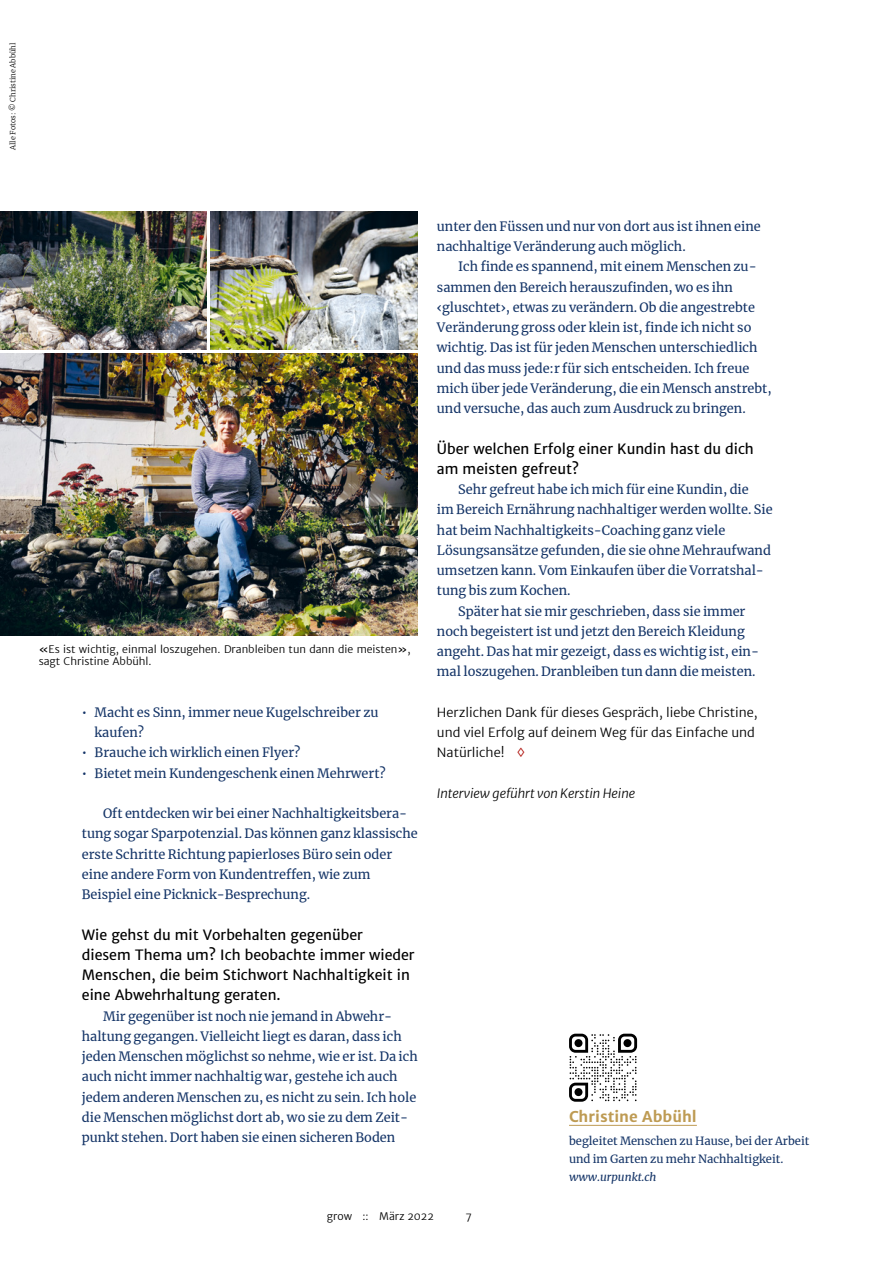
<style>
.page{position:relative;width:893px;height:1263px;background:#fff}
.page>*{position:absolute;margin:0;border:0;box-sizing:border-box;transform-origin:0 0}
.t1{font:700 15px "Merriweather Sans";color:#be9b53}
.t2{font:14.25px/20.2px "Merriweather Sans";color:#000}
.t3{font:12.75px/20.2px "Merriweather";color:#143467}
.t4{font:300 12.75px/20.2px "Merriweather Sans";color:#000}
.t5{font:italic 300 12.75px "Merriweather Sans";color:#000}
.t6{font:11.25px/18px "Merriweather";color:#143467}
.t7{font:italic 11.25px "Merriweather";color:#143467}
.t8{font:300 10.5px/12.8px "Merriweather Sans";color:#000}
.t9{font:300 7.2px "Merriweather";color:#000}
.s1{font-weight:400}
.s2{color:#ae0f0a}
</style>
<div class="page">
<img style="left:0;top:353px;width:418px;height:283px">
<img style="left:0;top:211px;width:207px;height:138px">
<img style="left:211px;top:211px;width:207px;height:138px">
<hr style="left:569px;top:1125px;width:128px;height:1px;background:#be9b53">
<svg style="left:569px;top:1034px;width:68px;height:68px"></svg>
<div style="left:574px;top:1039px;width:8px;height:8px;background:#000;border-radius:50%"></div>
<div style="left:623px;top:1039px;width:8px;height:8px;background:#000;border-radius:50%"></div>
<div style="left:574px;top:1088px;width:8px;height:8px;background:#000;border-radius:50%"></div>
<p class="t9" style="left:8px;top:150px;width:109px;rotate:-90deg">Alle Fotos: © Christine Abbühl</p>
<p class="t8" style="left:39px;top:642px;width:373px"><span class="s1">«</span>Es ist wichtig, einmal loszugehen. Dranbleiben tun dann die meisten<span class="s1">»</span>, sagt Christine Abbühl.</p>
<p class="t3" style="left:95px;top:702px;width:285px;text-indent:-13px">• Macht es Sinn, immer neue Kugelschreiber zu kaufen?</p>
<p class="t3" style="left:82px;top:742px;width:220px">• Brauche ich wirklich einen Flyer?</p>
<p class="t3" style="left:82px;top:762px;width:305px">• Bietet mein Kundengeschenk einen Mehrwert?</p>
<p class="t3" style="left:82px;top:803px;width:337px;text-indent:21px">Oft entdecken wir bei einer Nachhaltigkeitsbera&shy;tung sogar Sparpotenzial. Das können ganz klassische erste Schritte Richtung papierloses Büro sein oder eine andere Form von Kundentreffen, wie zum Beispiel eine Picknick-Besprechung.</p>
<p class="t2" style="left:82px;top:924px;width:334px">Wie gehst du mit Vorbehalten gegenüber diesem Thema um? Ich beobachte immer wieder Menschen, die beim Stichwort Nachhaltigkeit in eine Abwehrhaltung geraten.</p>
<p class="t3" style="left:82px;top:1005px;width:337px;text-indent:21px">Mir gegenüber ist noch nie jemand in Abwehr&shy;haltung gegangen. Vielleicht liegt es daran, dass ich jeden Menschen möglichst so nehme, wie er ist. Da ich auch nicht immer nachhaltig war, gestehe ich auch jedem anderen Menschen zu, es nicht zu sein. Ich hole die Menschen möglichst dort ab, wo sie zu dem Zeit&shy;punkt stehen. Dort haben sie einen sicheren Boden</p>
<p class="t3" style="left:437px;top:216px;width:325px">unter den Füssen und nur von dort aus ist ihnen eine nachhaltige Veränderung auch möglich.</p>
<p class="t3" style="left:437px;top:256px;width:336px;text-indent:21px">Ich finde es spannend, mit einem Menschen zu&shy;sammen den Bereich herauszufinden, wo es ihn ‹gluschtet›, etwas zu verändern. Ob die angestrebte Veränderung gross oder klein ist, finde ich nicht so wichtig. Das ist für jeden Menschen unterschiedlich und das muss jede:r für sich entscheiden. Ich freue mich über jede Veränderung, die ein Mensch anstrebt, und versuche, das auch zum Ausdruck zu bringen.</p>
<p class="t2" style="left:437px;top:438px;width:318px">Über welchen Erfolg einer Kundin hast du dich am meisten gefreut?</p>
<p class="t3" style="left:458px;top:479px;width:292px">Sehr gefreut habe ich mich für eine Kundin, die</p>
<p class="t3" style="left:437px;top:499px;width:337px">im Bereich Ernährung nachhaltiger werden wollte. Sie</p>
<p class="t3" style="left:437px;top:519px;width:290px">hat beim Nachhaltigkeits-Coaching ganz viele</p>
<p class="t3" style="left:437px;top:540px;width:335px">Lösungsansätze gefunden, die sie ohne Mehraufwand</p>
<p class="t3" style="left:437px;top:560px;width:328px">umsetzen kann. Vom Einkaufen über die Vorratshal-</p>
<p class="t3" style="left:437px;top:580px;width:135px">tung bis zum Kochen.</p>
<p class="t3" style="left:458px;top:600px;width:289px">Später hat sie mir geschrieben, dass sie immer</p>
<p class="t3" style="left:437px;top:621px;width:309px">noch begeistert ist und jetzt den Bereich Kleidung</p>
<p class="t3" style="left:437px;top:641px;width:324px">angeht. Das hat mir gezeigt, dass es wichtig ist, ein-</p>
<p class="t3" style="left:437px;top:661px;width:320px">mal loszugehen. Dranbleiben tun dann die meisten.</p>
<p class="t4" style="left:437px;top:702px;width:322px">Herzlichen Dank für dieses Gespräch, liebe Christine, und viel Erfolg auf deinem Weg für das Einfache und<br>Natürliche! <span class="s2">◊</span></p>
<p class="t5" style="left:437px;top:785px;width:200px">Interview geführt von Kerstin Heine</p>
<p class="t1" style="left:569px;top:1107px;width:129px">Christine Abbühl</p>
<p class="t6" style="left:569px;top:1131px;width:242px">begleitet Menschen zu Hause, bei der Arbeit und im Garten zu mehr Nachhaltigkeit.</p>
<p class="t7" style="left:569px;top:1169px;width:89px">www.urpunkt.ch</p>
<p class="t8" style="left:327px;top:1210px;width:109px">grow :: März 2022</p>
<p class="t8" style="left:465px;top:1210px;width:8px">7</p>
</div>
